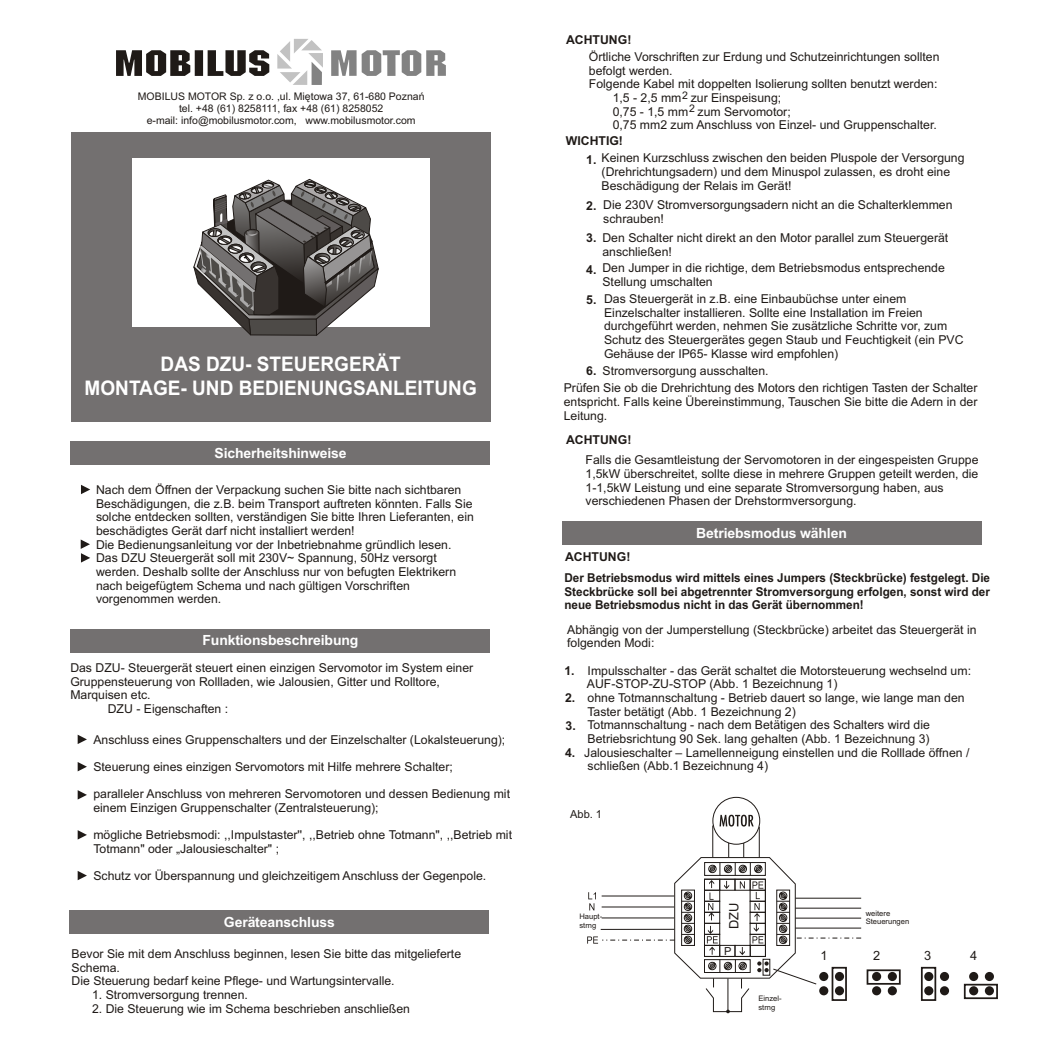
<style>
.page{position:relative;width:1043px;height:1043px;background:#fff}
.page>*{position:absolute;margin:0;border:0;box-sizing:border-box;transform-origin:0 0}
.t1{font:700 20.12px/23.6px "Arial";color:#fff;text-align:center;scale:.95 1}
.t2{font:700 14px "Arial";letter-spacing:-.01em;color:#fff}
.t3{font:12.78px "Arial";color:#1f1a17}
.t4{font:12.25px/13.7px "Arial";color:#1f1a17}
.t5{font:700 12.25px/13.7px "Arial";color:#1f1a17;text-align:justify;scale:.96 1}
.t6{font:700 12.25px "Arial";color:#1f1a17}
.t7{font:11.03px "Arial";color:#1f1a17}
.t8{font:10.5px/11.7px "Arial";color:#1f1a17;text-align:center}
.t9{font:7.52px/8.6px "Arial";color:#1f1a17}
</style>
<div class="page">
<div style="left:71px;top:132px;width:419px;height:290px;background:#737070"></div>
<div style="left:132px;top:158px;width:297px;height:169px;background:#fff"></div>
<div style="left:562px;top:521px;width:419px;height:23px;background:#737070"></div>
<svg style="left:116px;top:50px;width:153px;height:26px"></svg>
<svg style="left:331px;top:50px;width:115px;height:26px"></svg>
<svg style="left:277px;top:39px;width:46px;height:46px"></svg>
<div style="left:71px;top:442px;width:419px;height:23px;background:#737070"></div>
<div style="left:71px;top:629px;width:419px;height:24px;background:#737070"></div>
<svg style="left:81px;top:485px;width:9px;height:9px"></svg>
<svg style="left:78px;top:735px;width:9px;height:9px"></svg>
<svg style="left:78px;top:762px;width:9px;height:9px"></svg>
<svg style="left:78px;top:790px;width:9px;height:10px"></svg>
<svg style="left:78px;top:830px;width:9px;height:10px"></svg>
<svg style="left:78px;top:871px;width:9px;height:9px"></svg>
<svg style="left:81px;top:540px;width:9px;height:23px"></svg>
<div style="left:70px;top:910px;width:419px;height:24px;background:#737070"></div>
<svg style="left:193px;top:178px;width:186px;height:158px"></svg>
<div style="left:712px;top:797px;width:48px;height:48px;border:1px solid #1f1a17;border-radius:50%"></div>
<hr style="left:712px;top:826px;width:1px;height:31px;background:#1f1a17">
<hr style="left:759px;top:827px;width:1px;height:30px;background:#1f1a17">
<svg style="left:720px;top:815px;width:34px;height:12px"></svg>
<svg style="left:587px;top:843px;width:274px;height:170px"></svg>
<div style="left:819px;top:972px;width:9px;height:9px;background:#1f1a17;border-radius:50%"></div>
<div style="left:969px;top:972px;width:9px;height:9px;background:#1f1a17;border-radius:50%"></div>
<div style="left:872px;top:972px;width:9px;height:9px;background:#1f1a17;border-radius:50%"></div>
<div style="left:924px;top:972px;width:9px;height:9px;background:#1f1a17;border-radius:50%"></div>
<div style="left:819px;top:986px;width:9px;height:9px;background:#1f1a17;border-radius:50%"></div>
<div style="left:969px;top:986px;width:9px;height:9px;background:#1f1a17;border-radius:50%"></div>
<div style="left:872px;top:986px;width:9px;height:9px;background:#1f1a17;border-radius:50%"></div>
<div style="left:924px;top:986px;width:9px;height:9px;background:#1f1a17;border-radius:50%"></div>
<div style="left:835px;top:972px;width:9px;height:9px;background:#1f1a17;border-radius:50%"></div>
<div style="left:985px;top:972px;width:9px;height:9px;background:#1f1a17;border-radius:50%"></div>
<div style="left:888px;top:972px;width:9px;height:9px;background:#1f1a17;border-radius:50%"></div>
<div style="left:940px;top:972px;width:9px;height:9px;background:#1f1a17;border-radius:50%"></div>
<div style="left:835px;top:986px;width:9px;height:9px;background:#1f1a17;border-radius:50%"></div>
<div style="left:985px;top:986px;width:9px;height:9px;background:#1f1a17;border-radius:50%"></div>
<div style="left:888px;top:986px;width:9px;height:9px;background:#1f1a17;border-radius:50%"></div>
<div style="left:940px;top:986px;width:9px;height:9px;background:#1f1a17;border-radius:50%"></div>
<div style="left:832px;top:967px;width:15px;height:34px;border:2px solid #1f1a17"></div>
<div style="left:921px;top:967px;width:15px;height:34px;border:2px solid #1f1a17"></div>
<div style="left:867px;top:969px;width:34px;height:16px;border:2px solid #1f1a17"></div>
<div style="left:964px;top:984px;width:34px;height:15px;border:2px solid #1f1a17"></div>
<p class="t8" style="left:138px;top:92px;width:288px">MOBILUS MOTOR Sp. z o.o. ,ul. Miêtowa 37, 61-680 Poznañ tel. +48 (61) 8258111, fax +48 (61) 8258052<br>e-mail: info@mobilusmotor.com, www.mobilusmotor.com</p>
<h1 class="t1" style="left:85px;top:354px;width:414px">DAS DZU- STEUERGERÄT<br>MONTAGE- UND BEDIENUNGSANLEITUNG</h1>
<p class="t2" style="left:214px;top:448px;width:134px">Sicherheitshinweise</p>
<p class="t4" style="left:96px;top:484px;width:379px">Nach dem Öffnen der Verpackung suchen Sie bitte nach sichtbaren Beschädigungen, die z.B. beim Transport auftreten könnten. Falls Sie solche entdecken sollten, verständigen Sie bitte Ihren Lieferanten, ein beschädigtes Gerät darf nicht installiert werden!<br>Die Bedienungsanleitung vor der Inbetriebnahme gründlich lesen.<br>Das DZU Steuergerät soll mit 230V~ Spannung, 50Hz versorgt werden. Deshalb sollte der Anschluss nur von befugten Elektrikern nach beigefügtem Schema und nach gültigen Vorschriften vorgenommen werden.</p>
<p class="t2" style="left:203px;top:634px;width:157px">Funktionsbeschreibung</p>
<p class="t4" style="left:70px;top:662px;width:405px">Das DZU- Steuergerät steuert einen einzigen Servomotor im System einer</p>
<p class="t4" style="left:70px;top:676px;width:371px">Gruppensteuerung von Rollladen, wie Jalousien, Gitter und Rolltore,</p>
<p class="t4" style="left:70px;top:689px;width:82px">Marquisen etc.</p>
<p class="t4" style="left:108px;top:703px;width:122px">DZU - Eigenschaften :</p>
<p class="t4" style="left:93px;top:734px;width:413px">Anschluss eines Gruppenschalters und der Einzelschalter (Lokalsteuerung);</p>
<p class="t4" style="left:93px;top:761px;width:361px">Steuerung eines einzigen Servomotors mit Hilfe mehrere Schalter;</p>
<p class="t4" style="left:93px;top:788px;width:418px">paralleler Anschluss von mehreren Servomotoren und dessen Bedienung mit einem Einzigen Gruppenschalter (Zentralsteuerung);</p>
<p class="t4" style="left:93px;top:829px;width:420px">mögliche Betriebsmodi: ,,Impulstaster'', ,,Betrieb ohne Totmann", ,,Betrieb mit<br>Totmann" oder „Jalousieschalter" ;</p>
<p class="t4" style="left:93px;top:870px;width:394px">Schutz vor Überspannung und gleichzeitigem Anschluss der Gegenpole.</p>
<p class="t2" style="left:224px;top:917px;width:112px">Geräteanschluss</p>
<p class="t4" style="left:72px;top:948px;width:391px">Bevor Sie mit dem Anschluss beginnen, lesen Sie bitte das mitgelieferte<br>Schema.<br>Die Steuerung bedarf keine Pflege- und Wartungsintervalle.</p>
<p class="t4" style="left:92px;top:989px;width:157px">1. Stromversorgung trennen.</p>
<p class="t4" style="left:92px;top:1003px;width:320px">2. Die Steuerung wie im Schema beschrieben anschließen</p>
<p class="t6" style="left:566px;top:35px;width:67px">ACHTUNG!</p>
<p class="t4" style="left:589px;top:51px;width:352px">Örtliche Vorschriften zur Erdung und Schutzeinrichtungen sollten</p>
<p class="t4" style="left:589px;top:65px;width:85px">befolgt werden.</p>
<p class="t4" style="left:589px;top:78px;width:350px">Folgende Kabel mit doppelten Isolierung sollten benutzt werden:</p>
<p class="t4" style="left:613px;top:92px;width:170px">1,5 - 2,5 mm<sup>2</sup> zur Einspeisung;</p>
<p class="t8" style="left:689px;top:104px;width:7px">2</p>
<p class="t4" style="left:613px;top:106px;width:326px">0,75 - 1,5 mm zum Servomotor;<br>0,75 mm2 zum Anschluss von Einzel- und Gruppenschalter.</p>
<p class="t4" style="left:602px;top:152px;width:364px">Keinen Kurzschluss zwischen den beiden Pluspole der Versorgung (Drehrichtungsadern) und dem Minuspol zulassen, es droht eine<br>Beschädigung der Relais im Gerät!</p>
<p class="t6" style="left:566px;top:136px;width:59px">WICHTIG!</p>
<p class="t6" style="left:586px;top:155px;width:12px">1.</p>
<p class="t4" style="left:603px;top:199px;width:351px">Die 230V Stromversorgungsadern nicht an die Schalterklemmen schrauben!</p>
<p class="t6" style="left:586px;top:201px;width:12px">2.</p>
<p class="t4" style="left:602px;top:232px;width:347px">Den Schalter nicht direkt an den Motor parallel zum Steuergerät anschließen!</p>
<p class="t6" style="left:586px;top:233px;width:12px">3.</p>
<p class="t4" style="left:602px;top:262px;width:344px">Den Jumper in die richtige, dem Betriebsmodus entsprechende<br>Stellung umschalten</p>
<p class="t6" style="left:586px;top:265px;width:12px">4.</p>
<p class="t6" style="left:586px;top:295px;width:12px">5.</p>
<p class="t4" style="left:604px;top:293px;width:361px">Das Steuergerät in z.B. eine Einbaubüchse unter einem Einzelschalter installieren. Sollte eine Installation im Freien durchgeführt werden, nehmen Sie zusätzliche Schritte vor, zum Schutz des Steuergerätes gegen Staub und Feuchtigkeit (ein PVC Gehäuse der IP65- Klasse wird empfohlen)</p>
<p class="t4" style="left:603px;top:365px;width:168px">Stromversorgung ausschalten.</p>
<p class="t6" style="left:586px;top:366px;width:12px">6.</p>
<p class="t4" style="left:564px;top:382px;width:415px;text-align:justify">Prüfen Sie ob die Drehrichtung des Motors den richtigen Tasten der Schalter entspricht. Falls keine Übereinstimmung, Tauschen Sie bitte die Adern in der Leitung.</p>
<p class="t6" style="left:566px;top:435px;width:67px">ACHTUNG!</p>
<p class="t4" style="left:586px;top:454px;width:394px">Falls die Gesamtleistung der Servomotoren in der eingespeisten Gruppe 1,5kW überschreitet, sollte diese in mehrere Gruppen geteilt werden, die 1-1,5kW Leistung und eine separate Stromversorgung haben, aus verschiedenen Phasen der Drehstormversorgung.</p>
<p class="t2" style="left:696px;top:528px;width:152px">Betriebsmodus wählen</p>
<p class="t5" style="left:564px;top:572px;width:445px">Der Betriebsmodus wird mittels eines Jumpers (Steckbrücke) festgelegt. Die Steckbrücke soll bei abgetrennter Stromversorgung erfolgen, sonst wird der neue Betriebsmodus nicht in das Gerät übernommen!</p>
<p class="t4" style="left:567px;top:624px;width:411px">Abhängig von der Jumperstellung (Steckbrücke) arbeitet das Steuergerät in folgenden Modi:</p>
<p class="t4" style="left:584px;top:665px;width:388px">Impulsschalter - das Gerät schaltet die Motorsteuerung wechselnd um:<br>AUF-STOP-ZU-STOP (Abb. 1 Bezeichnung 1)<br>ohne Totmannschaltung - Betrieb dauert so lange, wie lange man den Taster betätigt (Abb. 1 Bezeichnung 2)<br>Totmannschaltung - nach dem Betätigen des Schalters wird die Betriebsrichtung 90 Sek. lang gehalten (Abb. 1 Bezeichnung 3)<br>Jalousieschalter – Lamellenneigung einstellen und die Rolllade öffnen / schließen (Abb.1 Bezeichnung 4)</p>
<p class="t6" style="left:565px;top:552px;width:67px">ACHTUNG!</p>
<p class="t6" style="left:564px;top:666px;width:12px">1.</p>
<p class="t6" style="left:565px;top:693px;width:12px">2.</p>
<p class="t6" style="left:566px;top:721px;width:12px">3.</p>
<p class="t6" style="left:565px;top:748px;width:12px">4.</p>
<p class="t7" style="left:570px;top:810px;width:33px">Abb. 1</p>
<p class="t9" style="left:579px;top:913px;width:24px">Haupt&shy;strng</p>
<p class="t3" style="left:729px;top:929px;width:28px;rotate:-90deg">DZU</p>
<p class="t7" style="left:724px;top:947px;width:9px">P</p>
<p class="t3" style="left:820px;top:951px;width:9px">1</p>
<p class="t3" style="left:873px;top:951px;width:9px">2</p>
<p class="t3" style="left:924px;top:951px;width:9px">3</p>
<p class="t3" style="left:970px;top:951px;width:9px">4</p>
<p class="t9" style="left:866px;top:909px;width:45px">weitere<br>Steuerungen</p>
<p class="t9" style="left:758px;top:995px;width:25px">Einzel&shy;strng</p>
</div>
